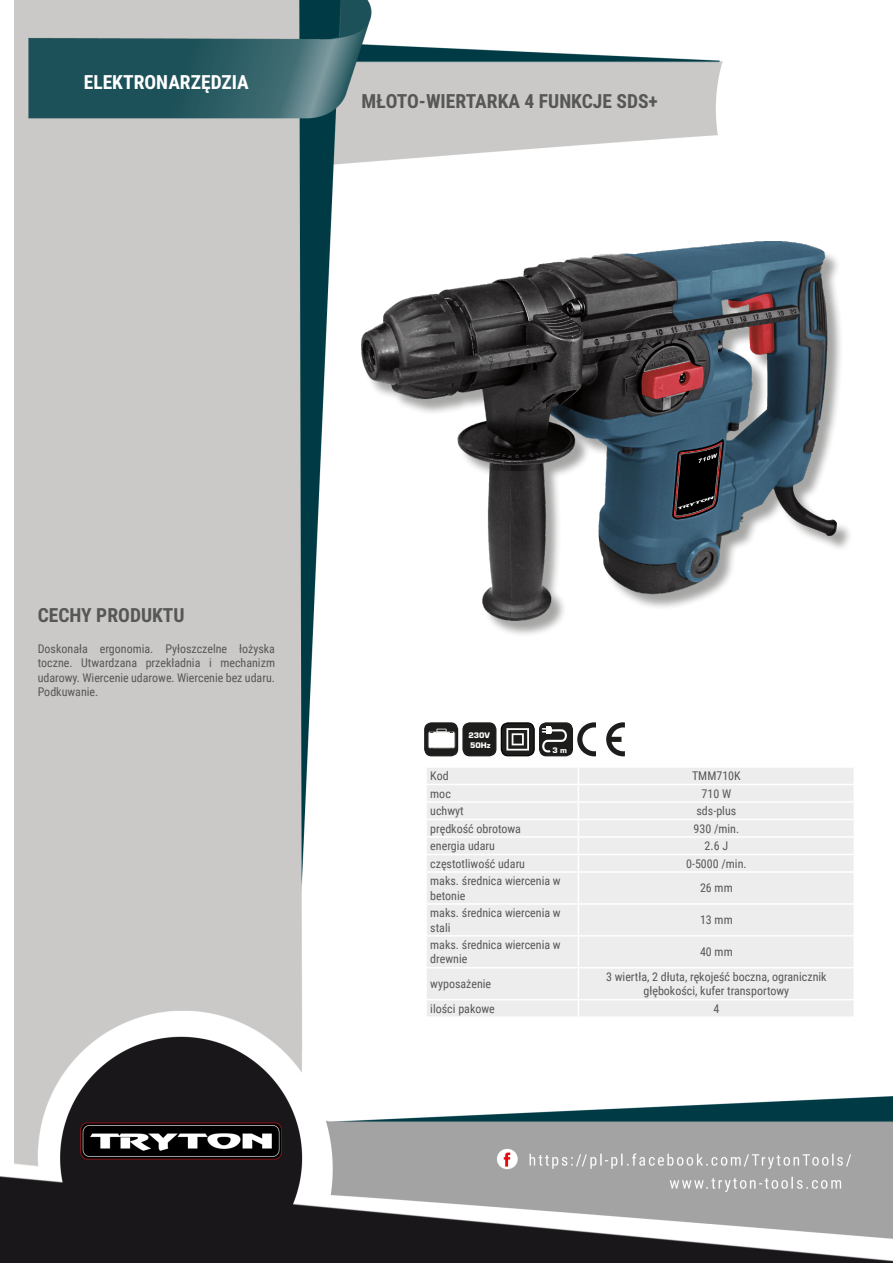
<style>
.page{position:relative;width:893px;height:1263px;background:#fff}
.page>*{position:absolute;margin:0;border:0;box-sizing:border-box;transform-origin:0 0}
.Lewo_bez_dzielenia{font:700 19.5px "Roboto Condensed";color:#575756}
.Center{font:700 19.5px "Roboto Condensed";color:#fff}
.MateriaĹ__CECHY{font:700 19.5px "Roboto Condensed";color:#575756}
.Lewa{font:12px/14.4px "Roboto Condensed";color:#575756}
.Opisy{font:12px/14.4px "Roboto Condensed";color:#575756;text-align:justify}
.Ĺšrodek{font:12px/14.4px "Roboto Condensed";color:#575756;text-align:center}
.t1{font:900 8.4px/9.6px "Eurostile TOT";color:#fff}
</style>
<div class="page">
<img style="left:0;top:0;width:893px;height:1263px">
<div style="left:363px;top:243px;width:490px;height:394px;background:#1d1d1b;opacity:.4"></div>
<img style="left:361px;top:241px;width:475px;height:379px">
<div style="left:427px;top:768px;width:427px;height:248px;background:#ededed"></div>
<svg style="left:425px;top:768px;width:2px;height:103px"></svg>
<hr style="left:425px;top:873px;width:2px;height:30px;background:#fff">
<hr style="left:425px;top:905px;width:2px;height:30px;background:#fff">
<hr style="left:425px;top:936px;width:2px;height:31px;background:#fff">
<hr style="left:425px;top:968px;width:2px;height:31px;background:#fff">
<svg style="left:425px;top:1000px;width:2px;height:16px"></svg>
<svg style="left:578px;top:768px;width:1px;height:103px"></svg>
<hr style="left:578px;top:873px;width:1px;height:30px;background:#fff">
<hr style="left:578px;top:905px;width:1px;height:30px;background:#fff">
<hr style="left:578px;top:936px;width:1px;height:31px;background:#fff">
<hr style="left:578px;top:968px;width:1px;height:31px;background:#fff">
<svg style="left:578px;top:1000px;width:1px;height:16px"></svg>
<svg style="left:854px;top:768px;width:1px;height:103px"></svg>
<hr style="left:854px;top:873px;width:1px;height:30px;background:#fff">
<hr style="left:854px;top:905px;width:1px;height:30px;background:#fff">
<hr style="left:854px;top:936px;width:1px;height:31px;background:#fff">
<hr style="left:854px;top:968px;width:1px;height:31px;background:#fff">
<svg style="left:854px;top:1000px;width:1px;height:16px"></svg>
<hr style="left:425px;top:766px;width:153px;height:2px;background:#fff">
<hr style="left:578px;top:766px;width:277px;height:2px;background:#fff">
<hr style="left:425px;top:784px;width:153px;height:1px;background:#fff">
<hr style="left:578px;top:784px;width:277px;height:1px;background:#fff">
<hr style="left:425px;top:801px;width:153px;height:2px;background:#fff">
<hr style="left:578px;top:801px;width:277px;height:2px;background:#fff">
<hr style="left:425px;top:819px;width:153px;height:1px;background:#fff">
<hr style="left:578px;top:819px;width:277px;height:1px;background:#fff">
<hr style="left:425px;top:836px;width:153px;height:2px;background:#fff">
<hr style="left:578px;top:836px;width:277px;height:2px;background:#fff">
<hr style="left:425px;top:854px;width:153px;height:1px;background:#fff">
<hr style="left:578px;top:854px;width:277px;height:1px;background:#fff">
<hr style="left:425px;top:871px;width:153px;height:2px;background:#fff">
<hr style="left:578px;top:871px;width:277px;height:2px;background:#fff">
<hr style="left:425px;top:903px;width:153px;height:2px;background:#fff">
<hr style="left:578px;top:903px;width:277px;height:2px;background:#fff">
<hr style="left:425px;top:935px;width:153px;height:1px;background:#fff">
<hr style="left:578px;top:935px;width:277px;height:1px;background:#fff">
<hr style="left:425px;top:967px;width:153px;height:1px;background:#fff">
<hr style="left:578px;top:967px;width:277px;height:1px;background:#fff">
<hr style="left:425px;top:999px;width:153px;height:1px;background:#fff">
<hr style="left:578px;top:999px;width:277px;height:1px;background:#fff">
<hr style="left:425px;top:1016px;width:153px;height:2px;background:#fff">
<hr style="left:578px;top:1016px;width:277px;height:2px;background:#fff">
<div style="left:425px;top:723px;width:33px;height:33px;background:#1d1d1b;border-radius:7px"></div>
<div style="left:424px;top:722px;width:34px;height:34px;border:1px solid #1d1d1b;border-radius:7px"></div>
<svg style="left:428px;top:729px;width:27px;height:20px"></svg>
<div style="left:463px;top:723px;width:33px;height:33px;background:#1d1d1b;border-radius:7px"></div>
<div style="left:462px;top:722px;width:34px;height:34px;border:1px solid #1d1d1b;border-radius:7px"></div>
<div style="left:501px;top:723px;width:33px;height:33px;background:#1d1d1b;border-radius:7px"></div>
<div style="left:501px;top:722px;width:34px;height:34px;border:1px solid #000;border-radius:7px"></div>
<svg style="left:506px;top:728px;width:23px;height:22px"></svg>
<div style="left:540px;top:723px;width:32px;height:33px;background:#1d1d1b;border-radius:7px"></div>
<div style="left:539px;top:722px;width:34px;height:34px;border:1px solid #1d1d1b;border-radius:7px"></div>
<div style="left:546px;top:726px;width:5px;height:8px;background:#fff"></div>
<svg style="left:542px;top:727px;width:25px;height:25px"></svg>
<svg style="left:606px;top:722px;width:19px;height:34px"></svg>
<svg style="left:577px;top:722px;width:19px;height:34px"></svg>
<p class="Center" style="left:84px;top:69px;width:167px">ELEKTRONARZĘDZIA</p>
<p class="Lewo_bez_dzielenia" style="left:361px;top:88px;width:298px">MŁOTO-WIERTARKA 4 FUNKCJE SDS+</p>
<p class="MateriaĹ__CECHY" style="left:38px;top:601px;width:148px">CECHY PRODUKTU</p>
<p class="Opisy" style="left:38px;top:641px;width:239px">Doskonała ergonomia. Pyłoszczelne łożyska toczne. Utwardzana przekładnia i mechanizm udarowy. Wiercenie udarowe. Wiercenie bez udaru.<br>Podkuwanie.</p>
<p class="t1" style="left:468px;top:731px;width:24px">230V<br>50Hz</p>
<p class="t1" style="left:553px;top:745px;width:16px">3 m</p>
<p class="Lewa" style="left:430px;top:768px;width:20px">Kod</p>
<p class="Ĺšrodek" style="left:692px;top:768px;width:50px">TMM710K</p>
<p class="Lewa" style="left:430px;top:786px;width:22px">moc</p>
<p class="Ĺšrodek" style="left:701px;top:786px;width:31px">710 W</p>
<p class="Lewa" style="left:430px;top:803px;width:35px">uchwyt</p>
<p class="Ĺšrodek" style="left:696px;top:803px;width:41px">sds-plus</p>
<p class="Lewa" style="left:430px;top:821px;width:92px">prędkość obrotowa</p>
<p class="Ĺšrodek" style="left:693px;top:821px;width:47px">930 /min.</p>
<p class="Lewa" style="left:430px;top:838px;width:66px">energia udaru</p>
<p class="Ĺšrodek" style="left:705px;top:838px;width:25px">2.6 J</p>
<p class="Lewa" style="left:430px;top:856px;width:96px">częstotliwość udaru</p>
<p class="Ĺšrodek" style="left:686px;top:856px;width:62px">0-5000 /min.</p>
<p class="Lewa" style="left:430px;top:873px;width:132px">maks. średnica wiercenia w betonie</p>
<p class="Ĺšrodek" style="left:700px;top:880px;width:34px">26 mm</p>
<p class="Lewa" style="left:430px;top:905px;width:132px">maks. średnica wiercenia w stali</p>
<p class="Ĺšrodek" style="left:700px;top:912px;width:34px">13 mm</p>
<p class="Lewa" style="left:430px;top:937px;width:132px">maks. średnica wiercenia w drewnie</p>
<p class="Ĺšrodek" style="left:700px;top:944px;width:34px">40 mm</p>
<p class="Lewa" style="left:430px;top:976px;width:62px">wyposażenie</p>
<p class="Ĺšrodek" style="left:606px;top:969px;width:222px">3 wiertła, 2 dłuta, rękojeść boczna, ogranicznik głębokości, kufer transportowy</p>
<p class="Lewa" style="left:430px;top:1001px;width:66px">ilości pakowe</p>
<p class="Ĺšrodek" style="left:713px;top:1001px;width:7px">4</p>
</div>
